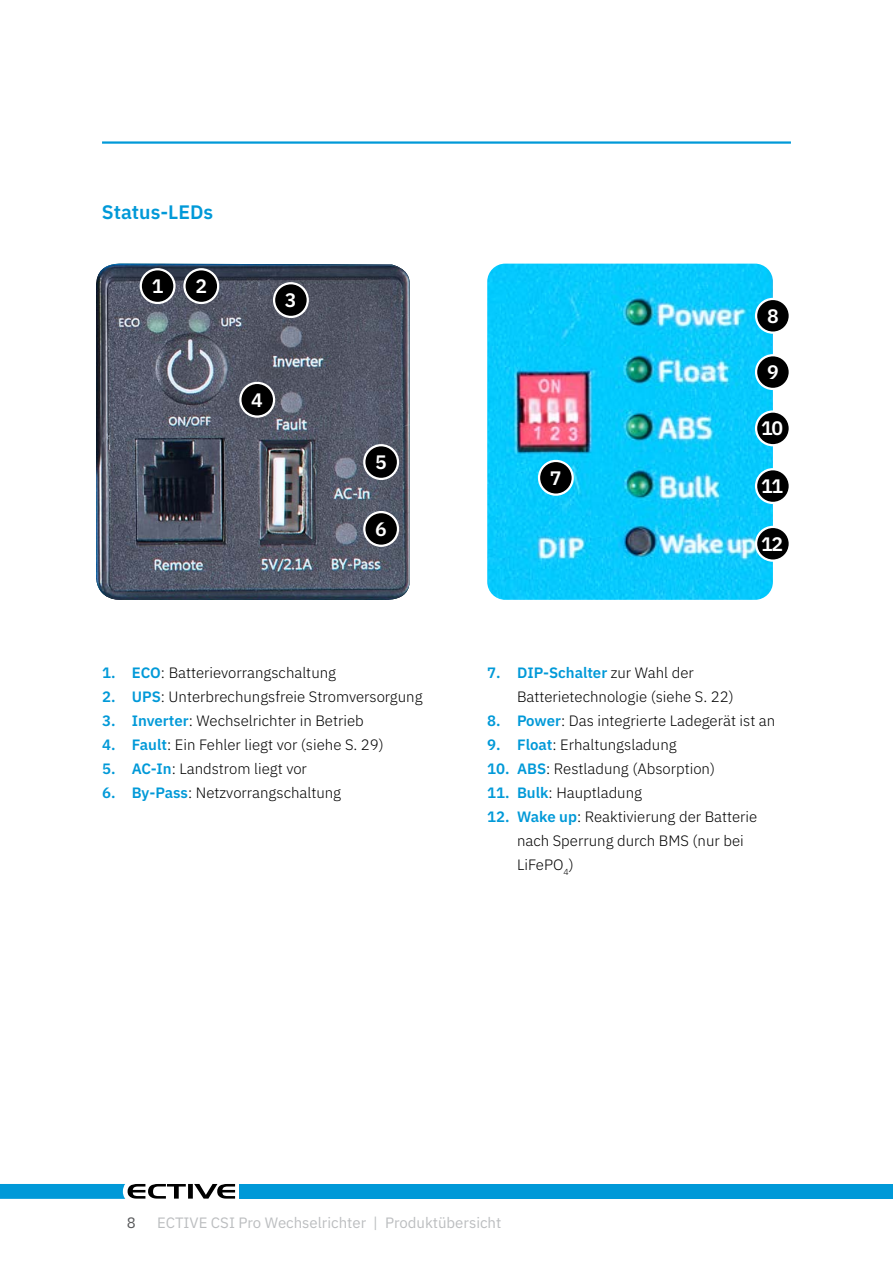
<style>
.page{position:relative;width:893px;height:1263px;background:#fff}
.page>*{position:absolute;margin:0;border:0;box-sizing:border-box;transform-origin:0 0}
.t1{font:600 19.5px "IBM Plex Sans";color:#fff}
.t2{font:600 19.5px "IBM Plex Sans";color:#0099d8}
.t3{font:300 15px/24px "IBM Plex Sans";color:#000}
.t4{font:15px "IBM Plex Sans";color:#bcbec0}
.t5{font:15px "IBM Plex Sans";color:#58595b}
.s1{font-weight:600;color:#0099d8}
</style>
<div class="page">
<svg style="left:0;top:1184px;width:235px;height:15px"></svg>
<div style="left:240px;top:1184px;width:653px;height:15px;background:#0099d8"></div>
<img style="left:487px;top:264px;width:286px;height:336px">
<img style="left:96px;top:264px;width:314px;height:336px">
<hr style="left:102px;top:141px;width:689px;height:3px;background:#0099d8">
<div style="left:141px;top:269px;width:33px;height:34px;background:#000;border-radius:50%"></div>
<div style="left:140px;top:268px;width:36px;height:36px;border:2px solid #fff;border-radius:50%"></div>
<div style="left:184px;top:269px;width:34px;height:34px;background:#000;border-radius:50%"></div>
<div style="left:183px;top:268px;width:36px;height:36px;border:2px solid #fff;border-radius:50%"></div>
<div style="left:274px;top:283px;width:34px;height:34px;background:#000;border-radius:50%"></div>
<div style="left:273px;top:282px;width:36px;height:36px;border:2px solid #fff;border-radius:50%"></div>
<div style="left:240px;top:383px;width:34px;height:34px;background:#000;border-radius:50%"></div>
<div style="left:239px;top:382px;width:36px;height:36px;border:2px solid #fff;border-radius:50%"></div>
<div style="left:364px;top:445px;width:34px;height:34px;background:#000;border-radius:50%"></div>
<div style="left:363px;top:444px;width:36px;height:36px;border:2px solid #fff;border-radius:50%"></div>
<div style="left:539px;top:461px;width:34px;height:34px;background:#000;border-radius:50%"></div>
<div style="left:538px;top:460px;width:36px;height:36px;border:2px solid #fff;border-radius:50%"></div>
<div style="left:756px;top:299px;width:34px;height:34px;background:#000;border-radius:50%"></div>
<div style="left:755px;top:298px;width:36px;height:36px;border:2px solid #fff;border-radius:50%"></div>
<div style="left:756px;top:355px;width:34px;height:34px;background:#000;border-radius:50%"></div>
<div style="left:755px;top:354px;width:36px;height:36px;border:2px solid #fff;border-radius:50%"></div>
<div style="left:364px;top:512px;width:34px;height:34px;background:#000;border-radius:50%"></div>
<div style="left:363px;top:511px;width:36px;height:36px;border:2px solid #fff;border-radius:50%"></div>
<div style="left:756px;top:469px;width:34px;height:34px;background:#000;border-radius:50%"></div>
<div style="left:755px;top:468px;width:36px;height:36px;border:2px solid #fff;border-radius:50%"></div>
<div style="left:756px;top:411px;width:34px;height:34px;background:#000;border-radius:50%"></div>
<div style="left:755px;top:410px;width:36px;height:36px;border:2px solid #fff;border-radius:50%"></div>
<div style="left:756px;top:527px;width:34px;height:34px;background:#000;border-radius:50%"></div>
<div style="left:755px;top:526px;width:36px;height:36px;border:2px solid #fff;border-radius:50%"></div>
<h1 class="t2" style="left:102px;top:197px;width:113px">Status-LEDs</h1>
<h1 class="t1" style="left:152px;top:271px;width:13px">1</h1>
<h1 class="t1" style="left:195px;top:271px;width:13px">2</h1>
<h1 class="t1" style="left:285px;top:285px;width:13px">3</h1>
<h1 class="t1" style="left:251px;top:384px;width:13px">4</h1>
<h1 class="t1" style="left:375px;top:447px;width:13px">5</h1>
<h1 class="t1" style="left:375px;top:513px;width:13px">6</h1>
<p class="t3" style="left:102px;top:659px;width:236px"><span class="s1">1. ECO</span>: Batterievorrangschaltung</p>
<p class="t3" style="left:102px;top:683px;width:322px"><span class="s1">2. UPS</span>: Unterbrechungsfreie Stromversorgung</p>
<p class="t3" style="left:102px;top:707px;width:263px"><span class="s1">3. Inverter</span>: Wechselrichter in Betrieb</p>
<p class="t3" style="left:102px;top:731px;width:283px"><span class="s1">4. Fault</span>: Ein Fehler liegt vor (siehe S. 29)</p>
<p class="t3" style="left:102px;top:755px;width:206px"><span class="s1">5. AC-In</span>: Landstrom liegt vor</p>
<p class="t3" style="left:102px;top:779px;width:241px"><span class="s1">6. By-Pass</span>: Netzvorrangschaltung</p>
<h1 class="t1" style="left:767px;top:300px;width:13px">8</h1>
<h1 class="t1" style="left:767px;top:357px;width:13px">9</h1>
<h1 class="t1" style="left:550px;top:462px;width:13px">7</h1>
<h1 class="t1" style="left:761px;top:413px;width:23px">10</h1>
<h1 class="t1" style="left:761px;top:471px;width:23px">11</h1>
<h1 class="t1" style="left:761px;top:528px;width:23px">12</h1>
<p class="t3" style="left:517px;top:659px;width:218px;text-indent:-30px"><span class="s1">7. DIP-Schalter</span> zur Wahl der<br>Batterietechnologie (siehe S. 22)</p>
<p class="t3" style="left:487px;top:707px;width:290px"><span class="s1">8. Power</span>: Das integrierte Ladegerät ist an</p>
<p class="t3" style="left:487px;top:731px;width:191px"><span class="s1">9. Float</span>: Erhaltungsladung</p>
<p class="t3" style="left:487px;top:755px;width:229px"><span class="s1">10. ABS</span>: Restladung (Absorption)</p>
<p class="t3" style="left:487px;top:779px;width:156px"><span class="s1">11. Bulk</span>: Hauptladung</p>
<p class="t3" style="left:517px;top:803px;width:242px;text-indent:-30px"><span class="s1">12. Wake up</span>: Reaktivierung der Batterie nach Sperrung durch BMS (nur bei<br>LiFePO<sub>4</sub>)</p>
<p class="t5" style="left:127px;top:1211px;width:10px">8</p>
<p class="t4" style="left:157px;top:1211px;width:346px">ECTIVE CSI Pro Wechselrichter | Produktübersicht</p>
</div>
